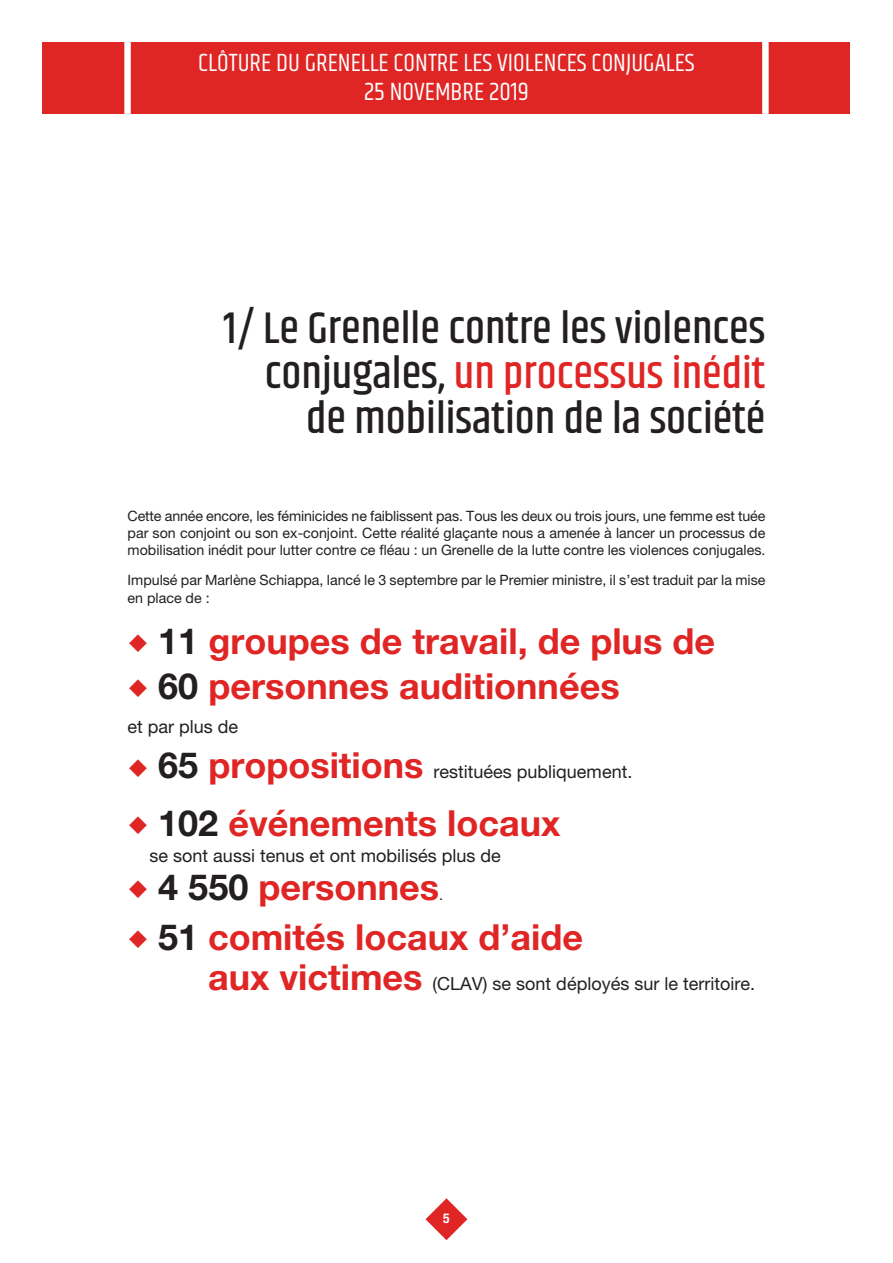
<style>
.page{position:relative;width:893px;height:1263px;background:#fff}
.page>*{position:absolute;margin:0;border:0;box-sizing:border-box;transform-origin:0 0}
.t1{font:500 45px/45px "Khand";color:#231f20;text-align:right}
.t2{font:700 36px "Helvetica Neue LT Pro";color:#e02525}
.t3{font:25.5px/28.8px "Khand";color:#fff;text-align:center}
.t4{font:18px "Helvetica Neue LT Pro";color:#231f20}
.t5{font:14.25px/17.2px "Helvetica Neue LT Pro";color:#231f20;text-align:justify}
.t6{font:700 condensed 13.5px "Helvetica Neue";color:#fff}
.s1{color:#e02525}
.s2{color:#231f20}
.s3{font-weight:700;font-size:36px}
.s4{font-weight:700;font-size:36px;color:#e02525}
</style>
<div class="page">
<div style="left:43px;top:43px;width:807px;height:71px;background:#e02525"></div>
<svg style="left:426px;top:1198px;width:41px;height:42px"></svg>
<div style="left:125px;top:39px;width:6px;height:75px;background:#fff"></div>
<div style="left:762px;top:39px;width:6px;height:75px;background:#fff"></div>
<h3 class="t3" style="left:198px;top:49px;width:498px">CLÔTURE DU GRENELLE CONTRE LES VIOLENCES CONJUGALES<br>25 NOVEMBRE 2019</h3>
<h1 class="t1" style="left:224px;top:308px;width:543px">1/ le Grenelle contre les violences conjugales, <span class="s1">un processus inédit </span>de mobilisation de la société</h1>
<p class="t5" style="left:128px;top:508px;width:639px">Cette année encore, les féminicides ne faiblissent pas. Tous les deux ou trois jours, une femme est tuée par son conjoint ou son ex-conjoint. Cette réalité glaçante nous a amenée à lancer un processus de mobilisation inédit pour lutter contre ce fléau : un Grenelle de la lutte contre les violences conjugales.</p>
<p class="t5" style="left:128px;top:573px;width:639px">Impulsé par Marlène Schiappa, lancé le 3 septembre par le Premier ministre, il s’est traduit par la mise en place de :</p>
<h2 class="t2" style="left:128px;top:628px;width:589px">◆ <span class="s2">11</span> groupes de travail, de plus de</h2>
<h2 class="t2" style="left:128px;top:673px;width:494px">◆ <span class="s2">60</span> personnes auditionnées</h2>
<p class="t4" style="left:128px;top:721px;width:112px">et par plus de</p>
<p class="t4" style="left:128px;top:766px;width:506px"><sup>◆</sup> <span class="s3">65</span> <span class="s4">propositions</span> restituées publiquement.</p>
<h2 class="t2" style="left:128px;top:810px;width:434px">◆ <span class="s2">102</span> événements locaux</h2>
<p class="t4" style="left:150px;top:849px;width:353px">se sont aussi tenus et ont mobilisés plus de</p>
<h2 class="t2" style="left:128px;top:874px;width:313px">◆ <span class="s2">4 550</span> personnes</h2>
<p class="t5" style="left:439px;top:888px;width:5px">.</p>
<h2 class="t2" style="left:128px;top:924px;width:457px">◆ <span class="s2">51</span> comités locaux d’aide</h2>
<p class="t4" style="left:208px;top:977px;width:548px"><span class="s4">aux victimes</span> (CLAV) se sont déployés sur le territoire.</p>
<p class="t6" style="left:443px;top:1207px;width:8px">5</p>
</div>
